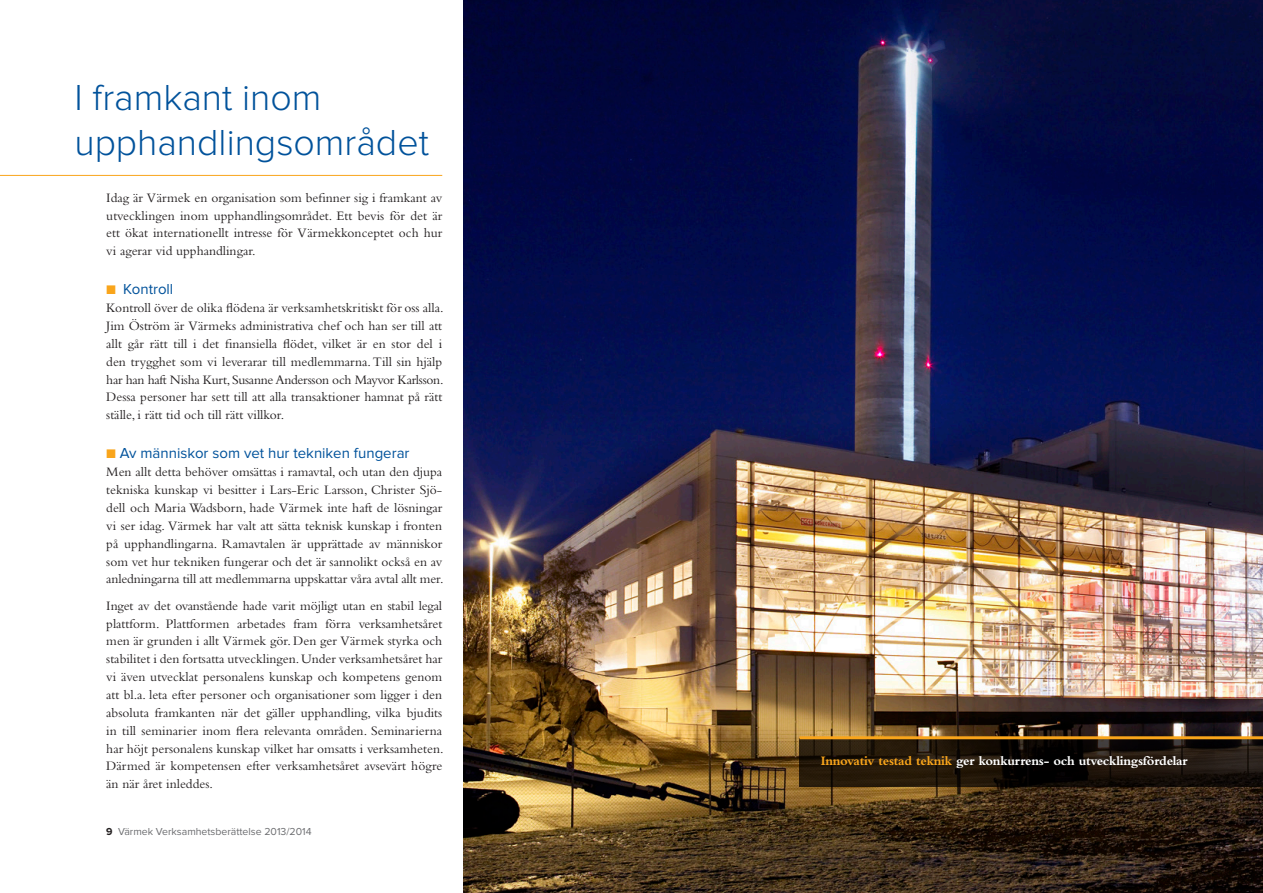
<style>
.page{position:relative;width:1263px;height:893px;background:#fff}
.page>*{position:absolute;margin:0;border:0;box-sizing:border-box;transform-origin:0 0}
.t1{font:300 37.5px/45px "Proxima Nova";color:#01529b}
.t2{font:15px "Proxima Nova";color:#01529b}
.t3{font:13.5px/17.9px "Bembo";color:#231f20;text-align:justify}
.t4{font:700 13.5px "Bembo";letter-spacing:-.02em;color:#fff}
.t5{font:10.5px "Proxima Nova";color:#6c6d70}
.s1{color:#f9a51b}
.s2{font-weight:700;color:#231f20}
</style>
<div class="page">
<hr style="left:0;top:175px;width:442px;height:1px;background:#f9a51b">
<img style="left:463px;top:0;width:800px;height:893px">
<svg style="left:799px;top:739px;width:464px;height:48px;background:#1c130a"></svg>
<hr style="left:799px;top:736px;width:464px;height:3px;background:#f9a51b">
<h1 class="t1" style="left:74px;top:76px;width:356px">I framkant inom upphandlingsområdet</h1>
<p class="t3" style="left:106px;top:188px;width:337px">Idag är Värmek en organisation som befinner sig i framkant av utvecklingen inom upphandlingsområdet. Ett bevis för det är ett ökat internationellt intresse för Värmekkonceptet och hur vi agerar vid upphandlingar.</p>
<p class="t2" style="left:106px;top:281px;width:69px"><span class="s1">■</span> Kontroll</p>
<p class="t3" style="left:106px;top:299px;width:339px">Kontroll över de olika flödena är verksamhetskritiskt för oss alla.<br>Jim Öström är Värmeks administrativa chef och han ser till att allt går rätt till i det finansiella flödet, vilket är en stor del i den trygghet som vi leverarar till medlemmarna. Till sin hjälp har han haft Nisha Kurt, Susanne Andersson och Mayvor Karlsson.<br>Dessa personer har sett till att alla transaktioner hamnat på rätt ställe, i rätt tid och till rätt villkor.</p>
<p class="t2" style="left:106px;top:445px;width:305px"><span class="s1">■</span> Av människor som vet hur tekniken fungerar</p>
<p class="t3" style="left:106px;top:463px;width:339px">Men allt detta behöver omsättas i ramavtal, och utan den djupa tekniska kunskap vi besitter i Lars-Eric Larsson, Christer Sjö&shy;dell och Maria Wadsborn, hade Värmek inte haft de lösningar vi ser idag. Värmek har valt att sätta teknisk kunskap i fronten på upphandlingarna. Ramavtalen är upprättade av människor som vet hur tekniken fungerar och det är sannolikt också en av anledningarna till att medlemmarna uppskattar våra avtal allt mer.</p>
<p class="t3" style="left:106px;top:596px;width:339px">Inget av det ovanstående hade varit möjligt utan en stabil legal plattform. Plattformen arbetades fram förra verksamhetsåret men är grunden i allt Värmek gör. Den ger Värmek styrka och stabilitet i den fortsatta utvecklingen. Under verksamhetsåret har vi även utvecklat personalens kunskap och kompetens genom att bl.a. leta efter personer och organisationer som ligger i den absoluta framkanten när det gäller upphandling, vilka bjudits in till seminarier inom flera relevanta områden. Seminarierna har höjt personalens kunskap vilket har omsatts i verksamheten.<br>Därmed är kompetensen efter verksamhetsåret avsevärt högre än när året inleddes.</p>
<p class="t5" style="left:106px;top:826px;width:207px"><span class="s2">9</span> Värmek Verksamhetsberättelse 2013/2014</p>
<p class="t4" style="left:821px;top:753px;width:369px"><span class="s1">Innovativ testad teknik</span> ger konkurrens- och utvecklingsfördelar</p>
</div>
